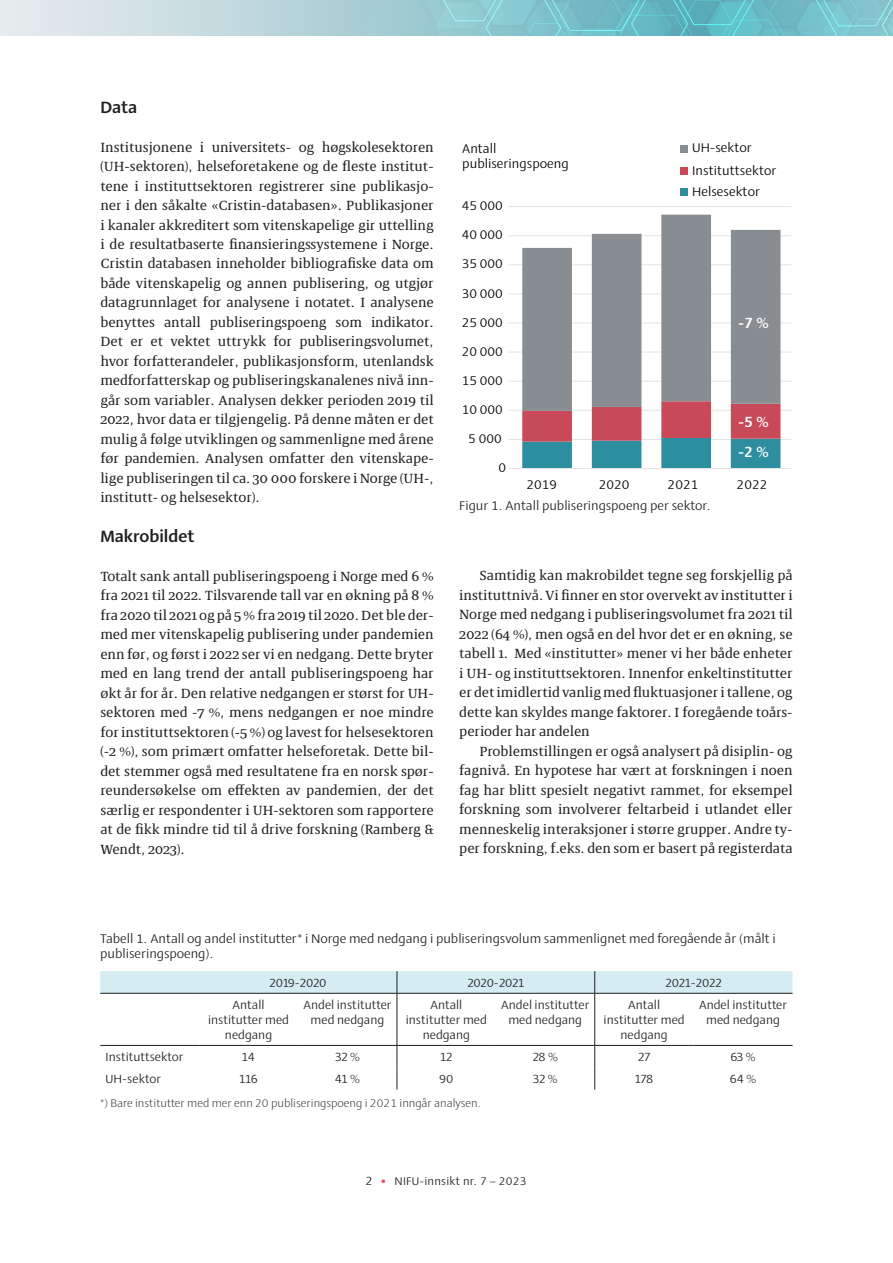
<style>
.page{position:relative;width:893px;height:1263px;background:#fff}
.page>*{position:absolute;margin:0;border:0;box-sizing:border-box;transform-origin:0 0}
.NIFU_Overskrift_2{font:700 16.5px "Ador";color:#231f20}
.t1{font:14.85px/30.9px "Ador Bold 2";color:#fff}
.NIFU_Normal_første{font:13.5px/19.5px "Bionik";color:#231f20;text-align:justify}
.NIFU_Normal{font:13.5px/19.5px "Bionik";color:#231f20;text-align:justify}
.t2{font:12.75px/15.3px "Ador Regular 2";letter-spacing:.005em;color:#000}
.NIFU_Tabell_tittel{font:12.75px/15px "Ador";color:#231f20}
.NIFU_Figur_tittel{font:12.75px "Ador";color:#231f20}
.NIFU_Tabell_kropp{font:12px/15px "Ador";color:#231f20;text-align:center}
.NIFU_Tabell_figur_kilde_note{font:300 11.25px "Ador";color:#231f20}
.t3{font:11.25px "Ador";letter-spacing:.02em;color:#231f20}
.s1{font-size:12px}
.s2{font-family:"Calibri 2";font-size:12px;color:#ef5060}
</style>
<div class="page">
<svg style="left:0;top:0;width:364px;height:36px;background:#cadde1"></svg>
<svg style="left:364px;top:0;width:529px;height:36px;background:#7cc2cb"></svg>
<hr style="left:508px;top:439px;width:283px;height:1px;background:#e4e4e4">
<hr style="left:508px;top:410px;width:283px;height:1px;background:#e4e4e4">
<hr style="left:508px;top:381px;width:283px;height:1px;background:#e4e4e4">
<hr style="left:508px;top:352px;width:283px;height:1px;background:#e4e4e4">
<hr style="left:508px;top:323px;width:283px;height:1px;background:#e4e4e4">
<hr style="left:508px;top:294px;width:283px;height:1px;background:#e4e4e4">
<hr style="left:508px;top:264px;width:283px;height:1px;background:#e4e4e4">
<hr style="left:508px;top:235px;width:283px;height:1px;background:#e4e4e4">
<hr style="left:508px;top:206px;width:283px;height:1px;background:#e4e4e4">
<svg style="left:522px;top:411px;width:258px;height:57px"></svg>
<svg style="left:522px;top:215px;width:258px;height:196px;fill:#878d91"></svg>
<hr style="left:508px;top:468px;width:283px;height:1px;background:#e4e4e4">
<div style="left:680px;top:189px;width:7px;height:7px;background:#2d8e9f"></div>
<div style="left:680px;top:168px;width:7px;height:7px;background:#c84957"></div>
<div style="left:680px;top:145px;width:7px;height:7px;background:#878d91"></div>
<hr style="left:100px;top:993px;width:99px;height:1px;background:#1d1e1f">
<hr style="left:199px;top:993px;width:99px;height:1px;background:#1d1e1f">
<hr style="left:298px;top:993px;width:99px;height:1px;background:#1d1e1f">
<hr style="left:397px;top:993px;width:99px;height:1px;background:#1d1e1f">
<hr style="left:496px;top:993px;width:99px;height:1px;background:#1d1e1f">
<hr style="left:595px;top:993px;width:99px;height:1px;background:#1d1e1f">
<hr style="left:694px;top:993px;width:98px;height:1px;background:#1d1e1f">
<hr style="left:100px;top:1045px;width:99px;height:1px;background:#1d1e1f">
<hr style="left:199px;top:1045px;width:99px;height:1px;background:#1d1e1f">
<hr style="left:298px;top:1045px;width:99px;height:1px;background:#1d1e1f">
<hr style="left:397px;top:1045px;width:99px;height:1px;background:#1d1e1f">
<hr style="left:496px;top:1045px;width:99px;height:1px;background:#1d1e1f">
<hr style="left:595px;top:1045px;width:99px;height:1px;background:#1d1e1f">
<hr style="left:694px;top:1045px;width:98px;height:1px;background:#1d1e1f">
<hr style="left:397px;top:993px;width:1px;height:52px;background:#1d1e1f">
<svg style="left:397px;top:1045px;width:1px;height:45px"></svg>
<div style="left:100px;top:971px;width:692px;height:22px;background:#d5ecf2"></div>
<hr style="left:594px;top:993px;width:1px;height:52px;background:#1d1e1f">
<svg style="left:594px;top:1045px;width:1px;height:45px"></svg>
<p class="NIFU_Overskrift_2" style="left:100px;top:94px;width:39px">Data</p>
<p class="NIFU_Normal_første" style="left:100px;top:137px;width:335px">Institusjonene i universitets- og høgskolesektoren (UH-sektoren), helseforetakene og de fleste institut&shy;tene i instituttsektoren registrerer sine publikasjo&shy;ner i den såkalte «Cristin-databasen». Publikasjoner i kanaler akkreditert som vitenskapelige gir uttelling i de resultatbaserte finansieringssystemene i Norge.<br>Cristin databasen inneholder bibliografiske data om både vitenskapelig og annen publisering, og utgjør datagrunnlaget for analysene i notatet. I analysene benyttes antall publiseringspoeng som indikator.<br>Det er et vektet uttrykk for publiseringsvolumet, hvor forfatterandeler, publikasjonsform, utenlandsk medforfatterskap og publiseringskanalenes nivå inn&shy;går som variabler. Analysen dekker perioden 2019 til 2022, hvor data er tilgjengelig. På denne måten er det mulig å følge utviklingen og sammenligne med årene før pandemien. Analysen omfatter den vitenskape&shy;lige publiseringen til ca. 30 000 forskere i Norge (UH-, institutt- og helsesektor).</p>
<p class="NIFU_Overskrift_2" style="left:100px;top:523px;width:96px">Makrobildet</p>
<p class="NIFU_Normal_første" style="left:100px;top:566px;width:335px">Totalt sank antall publiseringspoeng i Norge med 6 % fra 2021 til 2022. Tilsvarende tall var en økning på 8 % fra 2020 til 2021 og på 5 % fra 2019 til 2020. Det ble der&shy;med mer vitenskapelig publisering under pandemien enn før, og først i 2022 ser vi en nedgang. Dette bryter med en lang trend der antall publiseringspoeng har økt år for år. Den relative nedgangen er størst for UH&shy;sektoren med -7 %, mens nedgangen er noe mindre for instituttsektoren (-5 %) og lavest for helsesektoren (-2 %), som primært omfatter helseforetak. Dette bil&shy;det stemmer også med resultatene fra en norsk spør&shy;reundersøkelse om effekten av pandemien, der det særlig er respondenter i UH-sektoren som rapportere at de fikk mindre tid til å drive forskning (Ramberg &amp; Wendt, 2023).</p>
<p class="NIFU_Normal" style="left:459px;top:566px;width:335px;text-indent:20px">Samtidig kan makrobildet tegne seg forskjellig på instituttnivå. Vi finner en stor overvekt av institutter i Norge med nedgang i publiseringsvolumet fra 2021 til 2022 (64 %), men også en del hvor det er en økning, se tabell 1. Med «institutter» mener vi her både enheter i UH- og instituttsektoren. Innenfor enkeltinstitutter er det imidlertid vanlig med fluktuasjoner i tallene, og dette kan skyldes mange faktorer. I foregående toårs&shy;perioder har andelen</p>
<p class="t2" style="left:692px;top:140px;width:61px">UH-sektor</p>
<p class="t2" style="left:462px;top:140px;width:108px">Antall publiseringspoeng</p>
<p class="t2" style="left:692px;top:162px;width:86px">Instituttsektor</p>
<p class="t2" style="left:692px;top:183px;width:69px">Helsesektor</p>
<p class="t2" style="left:462px;top:198px;width:43px">45 000</p>
<p class="t2" style="left:462px;top:227px;width:43px">40 000</p>
<p class="t2" style="left:462px;top:256px;width:43px">35 000</p>
<p class="t2" style="left:462px;top:285px;width:43px">30 000</p>
<p class="t2" style="left:462px;top:314px;width:43px">25 000</p>
<p class="t1" style="left:738px;top:307px;width:32px">-7 %</p>
<p class="t2" style="left:462px;top:343px;width:43px">20 000</p>
<p class="t2" style="left:462px;top:372px;width:43px">15 000</p>
<p class="t2" style="left:462px;top:401px;width:43px">10 000</p>
<p class="t1" style="left:738px;top:405px;width:32px">-5 % -2 %</p>
<p class="t2" style="left:468px;top:430px;width:35px">5 000</p>
<p class="t2" style="left:498px;top:459px;width:9px">0</p>
<p class="t2" style="left:526px;top:476px;width:32px">2019</p>
<p class="t2" style="left:599px;top:476px;width:32px">2020</p>
<p class="t2" style="left:668px;top:476px;width:32px">2021</p>
<p class="t2" style="left:737px;top:476px;width:32px">2022</p>
<p class="NIFU_Figur_tittel" style="left:459px;top:496px;width:253px">Figur 1. Antall publiseringspoeng per sektor.</p>
<p class="NIFU_Normal" style="left:459px;top:741px;width:335px;text-indent:20px">Problemstillingen er også analysert på disiplin- og fagnivå. En hypotese har vært at forskningen i noen fag har blitt spesielt negativt rammet, for eksempel forskning som involverer feltarbeid i utlandet eller menneskelig interaksjoner i større grupper. Andre ty&shy;per forskning, f.eks. den som er basert på registerdata</p>
<p class="NIFU_Tabell_tittel" style="left:100px;top:931px;width:677px">Tabell 1. Antall og andel institutter* i Norge med nedgang i publiseringsvolum sammenlignet med foregående år (målt i publiseringspoeng).</p>
<p class="NIFU_Tabell_kropp" style="left:270px;top:975px;width:58px">2019-2020</p>
<p class="NIFU_Tabell_kropp" style="left:467px;top:975px;width:59px">2020-2021</p>
<p class="NIFU_Tabell_kropp" style="left:666px;top:975px;width:58px">2021-2022</p>
<p class="NIFU_Tabell_kropp" style="left:208px;top:997px;width:83px">Antall institutter med nedgang</p>
<p class="NIFU_Tabell_kropp" style="left:303px;top:997px;width:90px">Andel institutter med nedgang</p>
<p class="NIFU_Tabell_kropp" style="left:406px;top:997px;width:83px">Antall institutter med nedgang</p>
<p class="NIFU_Tabell_kropp" style="left:501px;top:997px;width:90px">Andel institutter med nedgang</p>
<p class="NIFU_Tabell_kropp" style="left:604px;top:997px;width:83px">Antall institutter med nedgang</p>
<p class="NIFU_Tabell_kropp" style="left:699px;top:997px;width:90px">Andel institutter med nedgang</p>
<p class="NIFU_Tabell_kropp" style="left:106px;top:1049px;width:79px">Instituttsektor</p>
<p class="NIFU_Tabell_kropp" style="left:242px;top:1049px;width:14px">14</p>
<p class="NIFU_Tabell_kropp" style="left:335px;top:1049px;width:26px">32 %</p>
<p class="NIFU_Tabell_kropp" style="left:440px;top:1049px;width:14px">12</p>
<p class="NIFU_Tabell_kropp" style="left:533px;top:1049px;width:27px">28 %</p>
<p class="NIFU_Tabell_kropp" style="left:638px;top:1049px;width:13px">27</p>
<p class="NIFU_Tabell_kropp" style="left:731px;top:1049px;width:26px">63 %</p>
<p class="NIFU_Tabell_kropp" style="left:106px;top:1071px;width:57px">UH-sektor</p>
<p class="NIFU_Tabell_kropp" style="left:240px;top:1071px;width:20px">116</p>
<p class="NIFU_Tabell_kropp" style="left:335px;top:1071px;width:27px">41 %</p>
<p class="NIFU_Tabell_kropp" style="left:439px;top:1071px;width:15px">90</p>
<p class="NIFU_Tabell_kropp" style="left:533px;top:1071px;width:26px">32 %</p>
<p class="NIFU_Tabell_kropp" style="left:635px;top:1071px;width:19px">178</p>
<p class="NIFU_Tabell_kropp" style="left:730px;top:1071px;width:28px">64 %</p>
<p class="NIFU_Tabell_figur_kilde_note" style="left:100px;top:1095px;width:383px">*) Bare institutter med mer enn 20 publiseringspoeng i 2021 inngår analysen.</p>
<p class="t3" style="left:365px;top:1173px;width:163px"><span class="s1">2</span> <span class="s2">•</span> NIFU-innsikt nr. 7 – 2023</p>
</div>
